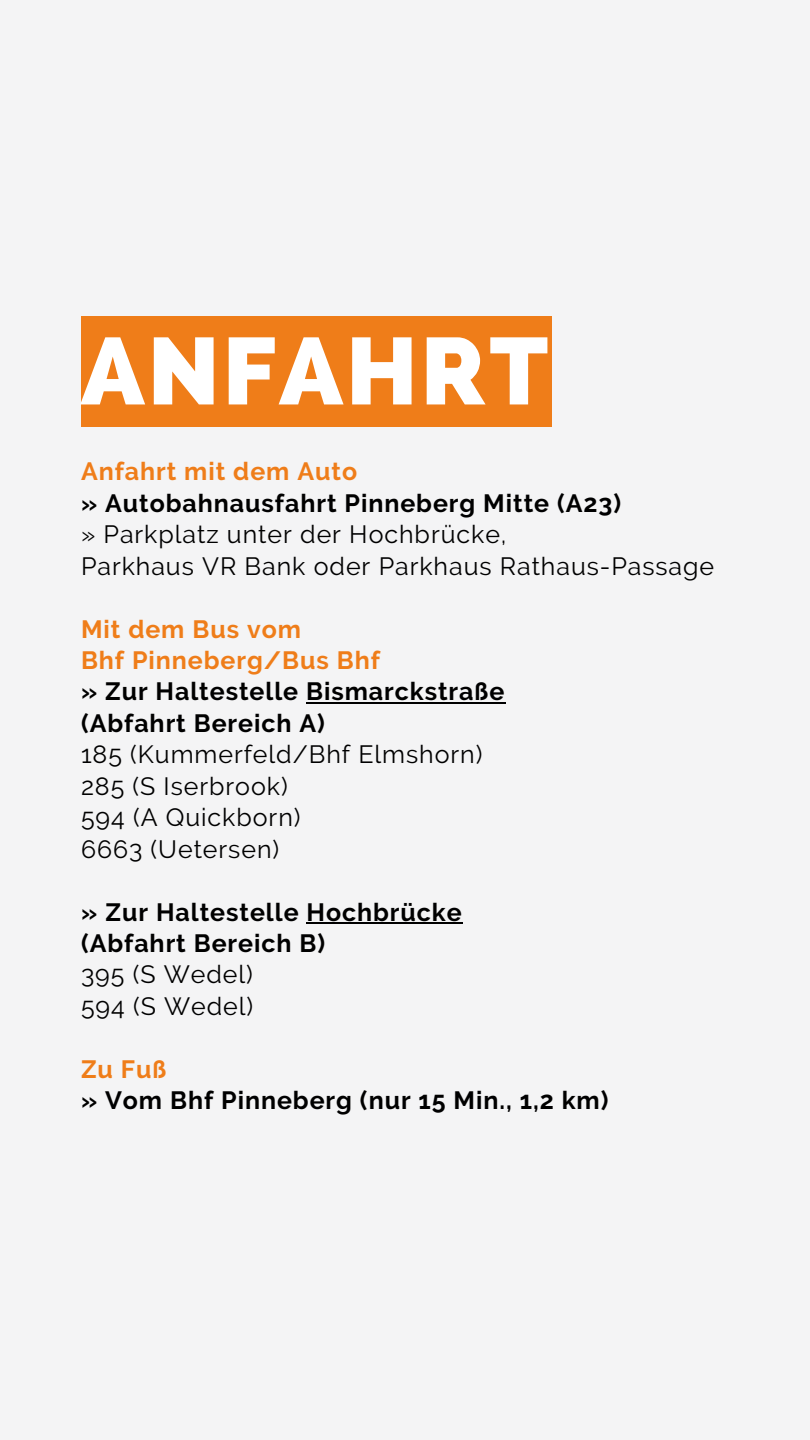
<style>
.page{position:relative;width:810px;height:1440px;background:#f4f4f5}
.page>*{position:absolute;margin:0;border:0;box-sizing:border-box;transform-origin:0 0}
.t1{font:800 94.6px "Raleway";letter-spacing:.04em;color:#fff}
.t2{font:25px/31.4px "Raleway";letter-spacing:.04em;color:#000}
.t3{font:700 25px/31.4px "Raleway";letter-spacing:.04em;color:#000}
.t4{font:700 25px/31.4px "Raleway";letter-spacing:.04em;color:#ef7d19}
</style>
<div class="page">
<div style="left:81px;top:316px;width:471px;height:111px;background:#ef7d19"></div>
<hr style="left:306px;top:702px;width:199px;height:2px;background:#000">
<hr style="left:307px;top:922px;width:156px;height:2px;background:#000">
<p class="t1" style="left:81px;top:316px;width:469px">ANFAHRT</p>
<p class="t4" style="left:81px;top:456px;width:278px">Anfahrt mit dem Auto</p>
<p class="t3" style="left:81px;top:487px;width:542px">» Autobahnausfahrt Pinneberg Mitte (A23)</p>
<p class="t2" style="left:81px;top:519px;width:635px">» Parkplatz unter der Hochbrücke,<br>Parkhaus VR Bank oder Parkhaus Rathaus-Passage</p>
<p class="t4" style="left:81px;top:613px;width:301px">Mit dem Bus vom<br>Bhf Pinneberg/Bus Bhf</p>
<p class="t3" style="left:81px;top:676px;width:425px">» Zur Haltestelle Bismarckstraße (Abfahrt Bereich A)</p>
<p class="t2" style="left:81px;top:739px;width:403px">185 (Kummerfeld/Bhf Elmshorn)<br>285 (S Iserbrook)<br>594 (A Quickborn)<br>6663 (Uetersen)</p>
<p class="t3" style="left:81px;top:896px;width:382px">» Zur Haltestelle Hochbrücke (Abfahrt Bereich B)</p>
<p class="t2" style="left:81px;top:959px;width:174px">395 (S Wedel)<br>594 (S Wedel)</p>
<p class="t4" style="left:81px;top:1053px;width:87px">Zu Fuß</p>
<p class="t3" style="left:81px;top:1085px;width:529px">» Vom Bhf Pinneberg (nur 15 Min., 1,2 km)</p>
</div>
